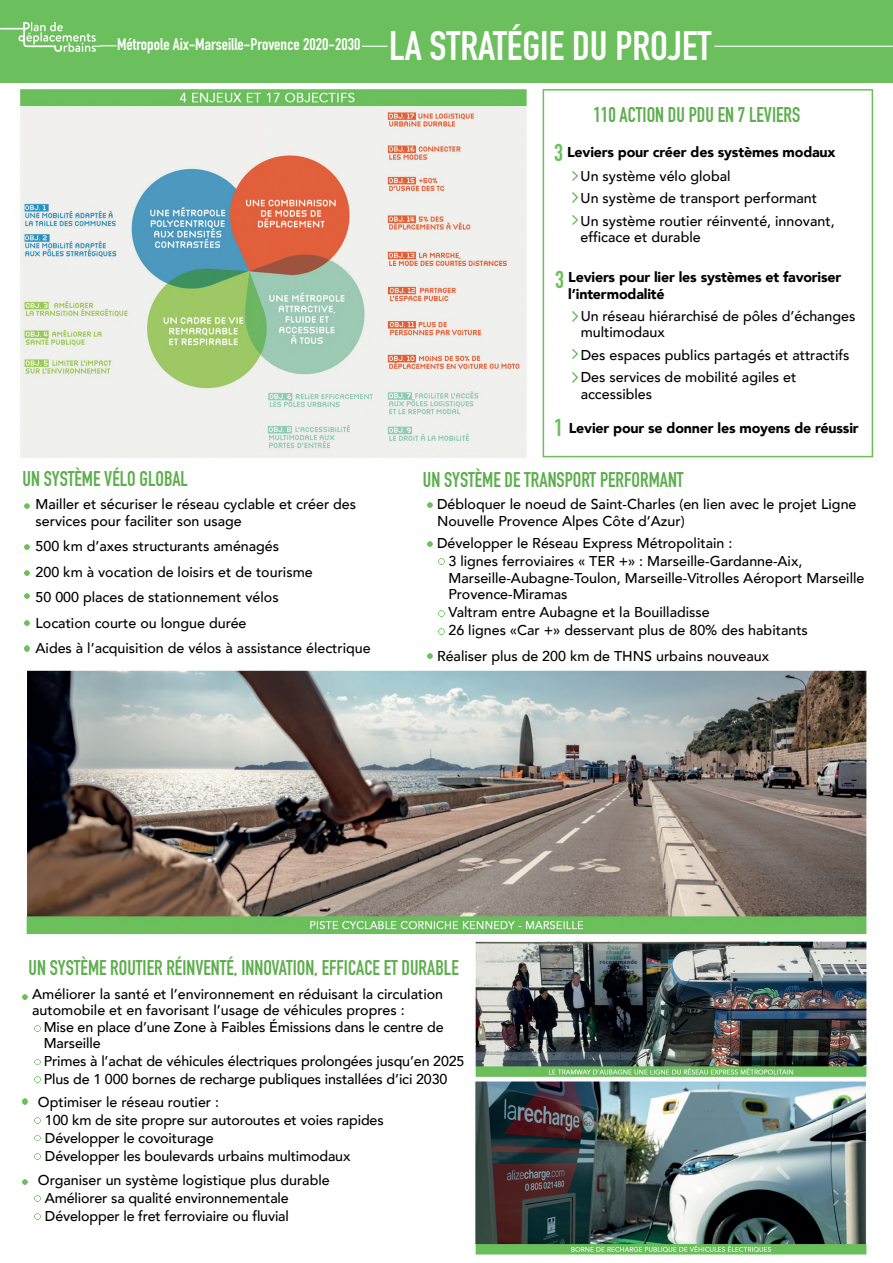
<style>
.page{position:relative;width:893px;height:1263px;background:#fff}
.page>*{position:absolute;margin:0;border:0;box-sizing:border-box;transform-origin:0 0}
.t1{font:700 40.5px "DIN Condensed";color:#fff}
.t2{font:700 24px "DIN Condensed";color:#6cbf5c}
.t3{font:700 21px "DIN Condensed";color:#5eae4e;scale:.96 1}
.t4{font:700 16.5px "DIN Condensed";color:#fff}
.t5{font:500 14.25px/16.5px "Avenir";color:#000001}
.t6{font:900 14.25px/16.5px "Avenir";letter-spacing:-.015em;color:#000001}
</style>
<div class="page">
<img style="left:475px;top:941px;width:392px;height:314px">
<img style="left:26px;top:670px;width:841px;height:264px">
<img style="left:20px;top:89px;width:507px;height:369px">
<div style="left:0;top:0;width:893px;height:83px;background:#6bbf5c"></div>
<svg style="left:362px;top:46px;width:25px;height:1px"></svg>
<svg style="left:100px;top:45px;width:17px;height:1px"></svg>
<img style="left:1px;top:22px;width:99px;height:29px">
<hr style="left:714px;top:46px;width:179px;height:1px;background:#fff">
<svg style="left:543px;top:89px;width:330px;height:368px"></svg>
<svg style="left:23px;top:994px;width:5px;height:5px"></svg>
<svg style="left:23px;top:1099px;width:5px;height:5px"></svg>
<svg style="left:23px;top:1179px;width:5px;height:5px"></svg>
<svg style="left:24px;top:503px;width:6px;height:6px"></svg>
<svg style="left:24px;top:544px;width:6px;height:5px"></svg>
<svg style="left:24px;top:570px;width:6px;height:5px"></svg>
<svg style="left:24px;top:593px;width:6px;height:6px"></svg>
<svg style="left:24px;top:621px;width:6px;height:5px"></svg>
<svg style="left:24px;top:646px;width:6px;height:5px"></svg>
<svg style="left:427px;top:502px;width:6px;height:6px"></svg>
<svg style="left:427px;top:541px;width:6px;height:5px"></svg>
<svg style="left:427px;top:653px;width:6px;height:6px"></svg>
<svg style="left:439px;top:558px;width:6px;height:6px"></svg>
<svg style="left:439px;top:611px;width:6px;height:5px"></svg>
<svg style="left:439px;top:628px;width:6px;height:6px"></svg>
<svg style="left:35px;top:1025px;width:6px;height:6px"></svg>
<svg style="left:35px;top:1059px;width:6px;height:6px"></svg>
<svg style="left:35px;top:1077px;width:6px;height:6px"></svg>
<svg style="left:35px;top:1118px;width:6px;height:6px"></svg>
<svg style="left:35px;top:1135px;width:6px;height:6px"></svg>
<svg style="left:35px;top:1154px;width:6px;height:5px"></svg>
<svg style="left:35px;top:1196px;width:6px;height:5px"></svg>
<svg style="left:35px;top:1214px;width:6px;height:5px"></svg>
<svg style="left:572px;top:171px;width:6px;height:10px"></svg>
<svg style="left:572px;top:193px;width:6px;height:9px"></svg>
<svg style="left:572px;top:215px;width:6px;height:10px"></svg>
<svg style="left:572px;top:312px;width:6px;height:9px"></svg>
<svg style="left:572px;top:349px;width:6px;height:10px"></svg>
<svg style="left:572px;top:373px;width:6px;height:9px"></svg>
<p class="t4" style="left:117px;top:39px;width:245px">Métropole Aix-Marseille-Provence 2020-2030</p>
<h3 class="t3" style="left:23px;top:471px;width:174px">UN SYSTÈME VÉLO GLOBAL</h3>
<p class="t5" style="left:36px;top:496px;width:322px">Mailler et sécuriser le réseau cyclable et créer des services pour faciliter son usage</p>
<p class="t5" style="left:36px;top:534px;width:337px;line-height:25.5px">500 km d’axes structurants aménagés<br>200 km à vocation de loisirs et de tourisme<br>50 000 places de stationnement vélos<br>Location courte ou longue durée<br>Aides à l’acquisition de vélos à assistance électrique</p>
<h1 class="t1" style="left:389px;top:31px;width:324px">LA STRATÉGIE DU PROJET</h1>
<h3 class="t3" style="left:593px;top:107px;width:217px">110 ACTION DU PDU EN 7 LEVIERS</h3>
<p class="t6" style="left:567px;top:145px;width:270px">Leviers pour créer des systèmes modaux</p>
<h2 class="t2" style="left:554px;top:144px;width:10px">3</h2>
<p class="t5" style="left:581px;top:165px;width:255px;line-height:22.5px">Un système vélo global<br>Un système de transport performant<br>Un système routier réinventé, innovant,</p>
<p class="t5" style="left:581px;top:229px;width:122px">efficace et durable</p>
<h2 class="t2" style="left:555px;top:270px;width:10px">3</h2>
<p class="t6" style="left:568px;top:269px;width:274px">Leviers pour lier les systèmes et favoriser l’intermodalité</p>
<h2 class="t2" style="left:554px;top:419px;width:10px">1</h2>
<p class="t5" style="left:581px;top:308px;width:276px">Un réseau hiérarchisé de pôles d’échanges multimodaux</p>
<p class="t5" style="left:581px;top:344px;width:270px;line-height:22.5px">Des espaces publics partagés et attractifs<br>Des services de mobilité agiles et</p>
<p class="t5" style="left:581px;top:386px;width:73px">accessibles</p>
<p class="t6" style="left:569px;top:420px;width:291px">Levier pour se donner les moyens de réussir</p>
<h3 class="t3" style="left:423px;top:472px;width:273px">UN SYSTÈME DE TRANSPORT PERFORMANT</h3>
<p class="t5" style="left:437px;top:496px;width:421px">Débloquer le noeud de Saint-Charles (en lien avec le projet Ligne<br>Nouvelle Provence Alpes Côte d’Azur)</p>
<p class="t5" style="left:437px;top:535px;width:297px">Développer le Réseau Express Métropolitain :</p>
<p class="t5" style="left:448px;top:553px;width:417px">3 lignes ferroviaires « TER +» : Marseille-Gardanne-Aix,<br>Marseille-Aubagne-Toulon, Marseille-Vitrolles Aéroport Marseille<br>Provence-Miramas</p>
<p class="t5" style="left:448px;top:603px;width:361px;line-height:18px">Valtram entre Aubagne et la Bouilladisse<br>26 lignes «Car +» desservant plus de 80% des habitants</p>
<p class="t5" style="left:437px;top:648px;width:334px">Réaliser plus de 200 km de THNS urbains nouveaux</p>
<h3 class="t3" style="left:29px;top:960px;width:450px">UN SYSTÈME ROUTIER RÉINVENTÉ, INNOVATION, EFFICACE ET DURABLE</h3>
<p class="t5" style="left:32px;top:986px;width:412px">Améliorer la santé et l’environnement en réduisant la circulation automobile et en favorisant l’usage de véhicules propres :</p>
<p class="t5" style="left:44px;top:1019px;width:401px">Mise en place d’une Zone à Faibles Émissions dans le centre de<br>Marseille</p>
<p class="t5" style="left:44px;top:1053px;width:422px;line-height:18px">Primes à l’achat de véhicules électriques prolongées jusqu’en 2025<br>Plus de 1 000 bornes de recharge publiques installées d’ici 2030</p>
<p class="t5" style="left:38px;top:1094px;width:183px">Optimiser le réseau routier :</p>
<p class="t5" style="left:45px;top:1112px;width:340px;line-height:18px">100 km de site propre sur autoroutes et voies rapides<br>Développer le covoiturage<br>Développer les boulevards urbains multimodaux</p>
<p class="t5" style="left:38px;top:1172px;width:293px">Organiser un système logistique plus durable</p>
<p class="t5" style="left:45px;top:1189px;width:245px;line-height:18px">Améliorer sa qualité environnementale<br>Développer le fret ferroviaire ou fluvial</p>
</div>
